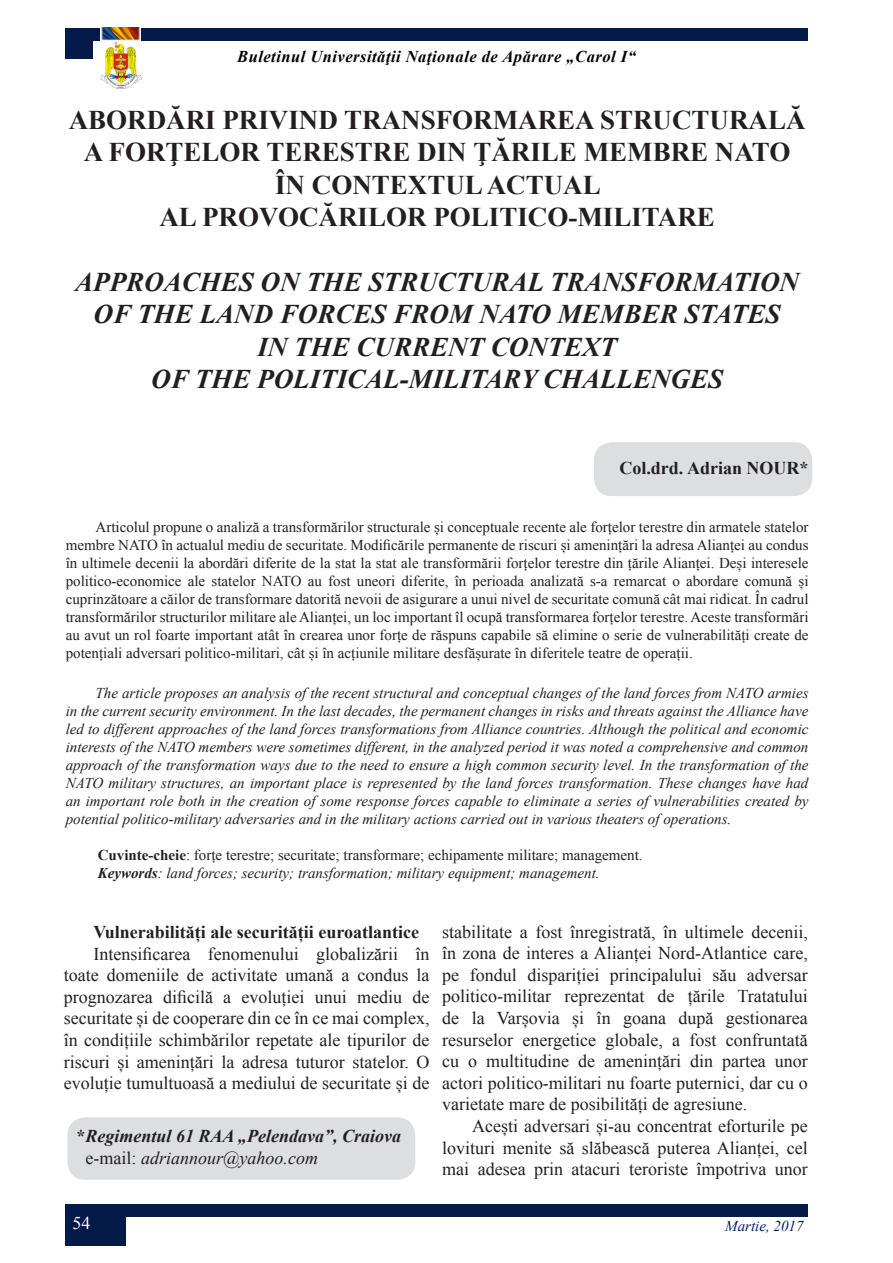
<style>
.page{position:relative;width:893px;height:1263px;background:#fff}
.page>*{position:absolute;margin:0;border:0;box-sizing:border-box;transform-origin:0 0}
.t1{font:italic 700 27px "Times New Roman";color:#231f20}
.t2{font:700 27px "Times New Roman";color:#231f20}
.t3{font:18px/21.6px "Times New Roman";color:#231f20;text-align:justify}
.t4{font:700 18px "Times New Roman";color:#231f20}
.t5{font:italic 700 18px "Times New Roman";color:#231f20}
.t6{font:italic 18px "Times New Roman";color:#231f20}
.t7{font:18px "Times New Roman";color:#fff}
.t8{font:italic 700 16.5px "Times New Roman";letter-spacing:.03em;color:#000103}
.t9{font:15px/18px "Times New Roman";color:#231f20;text-align:justify}
.t10{font:italic 15px/18px "Times New Roman";color:#231f20;text-align:justify}
.t11{font:italic 15px "Times New Roman";color:#001d67}
.s1{font-weight:700}
.s2{font-style:normal}
</style>
<div class="page">
<img style="left:101px;top:43px;width:40px;height:45px">
<div style="left:65px;top:1204px;width:743px;height:12px;background:#041b49"></div>
<div style="left:65px;top:1216px;width:61px;height:30px;background:#041b49"></div>
<div style="left:65px;top:28px;width:743px;height:12px;background:#041b49"></div>
<img style="left:101px;top:27px;width:40px;height:14px">
<div style="left:65px;top:37px;width:28px;height:22px;background:#041b49"></div>
<div style="left:594px;top:442px;width:218px;height:54px;background:#dddee0;border-radius:18px"></div>
<div style="left:67px;top:1117px;width:348px;height:63px;background:#dddee0;border-radius:18px"></div>
<p class="t8" style="left:237px;top:45px;width:400px">Buletinul Universităţii Naţionale de Apărare „Carol I“</p>
<p class="t2" style="left:69px;top:100px;width:738px">ABORDĂRI PRIVIND TRANSFORMAREA STRUCTURALĂ</p>
<p class="t2" style="left:84px;top:133px;width:708px">A FORŢELOR TERESTRE DIN ŢĂRILE MEMBRE NATO</p>
<p class="t2" style="left:275px;top:165px;width:327px">ÎN CONTEXTUL ACTUAL</p>
<p class="t2" style="left:159px;top:198px;width:557px">AL PROVOCĂRILOR POLITICO-MILITARE</p>
<p class="t1" style="left:75px;top:263px;width:725px">APPROACHES ON THE STRUCTURAL TRANSFORMATION</p>
<p class="t1" style="left:94px;top:295px;width:688px">OF THE LAND FORCES FROM NATO MEMBER STATES</p>
<p class="t1" style="left:257px;top:328px;width:361px">IN THE CURRENT CONTEXT</p>
<p class="t1" style="left:151px;top:360px;width:573px">OF THE POLITICAL-MILITARY CHALLENGES</p>
<p class="t4" style="left:619px;top:455px;width:191px">Col.drd. Adrian NOUR*</p>
<p class="t9" style="left:66px;top:518px;width:744px;text-indent:30px">Articolul propune o analiză a transformărilor structurale și conceptuale recente ale forțelor terestre din armatele statelor membre NATO în actualul mediu de securitate. Modificările permanente de riscuri și amenințări la adresa Alianței au condus în ultimele decenii la abordări diferite de la stat la stat ale transformării forțelor terestre din țările Alianței. Deși interesele politico-economice ale statelor NATO au fost uneori diferite, în perioada analizată s-a remarcat o abordare comună și cuprinzătoare a căilor de transformare datorită nevoii de asigurare a unui nivel de securitate comună cât mai ridicat. În cadrul transformărilor structurilor militare ale Alianței, un loc important îl ocupă transformarea forțelor terestre. Aceste transformări au avut un rol foarte important atât în crearea unor forțe de răspuns capabile să elimine o serie de vulnerabilități create de potențiali adversari politico-militari, cât și în acțiunile militare desfășurate în diferitele teatre de operații.</p>
<p class="t10" style="left:66px;top:683px;width:744px;text-indent:30px">The article proposes an analysis of the recent structural and conceptual changes of the land forces from NATO armies in the current security environment. In the last decades, the permanent changes in risks and threats against the Alliance have led to different approaches of the land forces transformations from Alliance countries. Although the political and economic interests of the NATO members were sometimes different, in the analyzed period it was noted a comprehensive and common approach of the transformation ways due to the need to ensure a high common security level. In the transformation of the NATO military structures, an important place is represented by the land forces transformation. These changes have had an important role both in the creation of some response forces capable to eliminate a series of vulnerabilities created by potential politico-military adversaries and in the military actions carried out in various theaters of operations.</p>
<p class="t9" style="left:98px;top:845px;width:546px"><span class="s1">Cuvinte-cheie</span>: forțe terestre; securitate; transformare; echipamente militare; management.</p>
<p class="t10" style="left:98px;top:863px;width:503px"><span class="s1">Keywords</span>: land forces; security; transformation; military equipment; management.</p>
<p class="t4" style="left:94px;top:919px;width:327px">Vulnerabilități ale securității euroatlantice</p>
<p class="t3" style="left:64px;top:942px;width:367px;text-indent:30px">Intensificarea fenomenului globalizării în toate domeniile de activitate umană a condus la prognozarea dificilă a evoluției unui mediu de securitate și de cooperare din ce în ce mai complex, în condițiile schimbărilor repetate ale tipurilor de riscuri și amenințări la adresa tuturor statelor. O evoluție tumultuoasă a mediului de securitate și de</p>
<p class="t5" style="left:77px;top:1123px;width:326px"><span class="s2">*</span>Regimentul 61 RAA „Pelendava”, Craiova</p>
<p class="t6" style="left:86px;top:1145px;width:234px"><span class="s2">e-mail:</span> adriannour@yahoo.com</p>
<p class="t3" style="left:442px;top:920px;width:367px">stabilitate a fost înregistrată, în ultimele decenii, în zona de interes a Alianței Nord-Atlantice care, pe fondul dispariției principalului său adversar politico-militar reprezentat de țările Tratatului de la Varșovia și în goana după gestionarea resurselor energetice globale, a fost confruntată cu o multitudine de amenințări din partea unor actori politico-militari nu foarte puternici, dar cu o varietate mare de posibilități de agresiune.</p>
<p class="t3" style="left:442px;top:1115px;width:367px;text-indent:30px">Acești adversari și-au concentrat eforturile pe lovituri menite să slăbească puterea Alianței, cel mai adesea prin atacuri teroriste împotriva unor</p>
<p class="t7" style="left:73px;top:1210px;width:19px">54</p>
<p class="t11" style="left:725px;top:1216px;width:80px">Martie, 2017</p>
</div>
